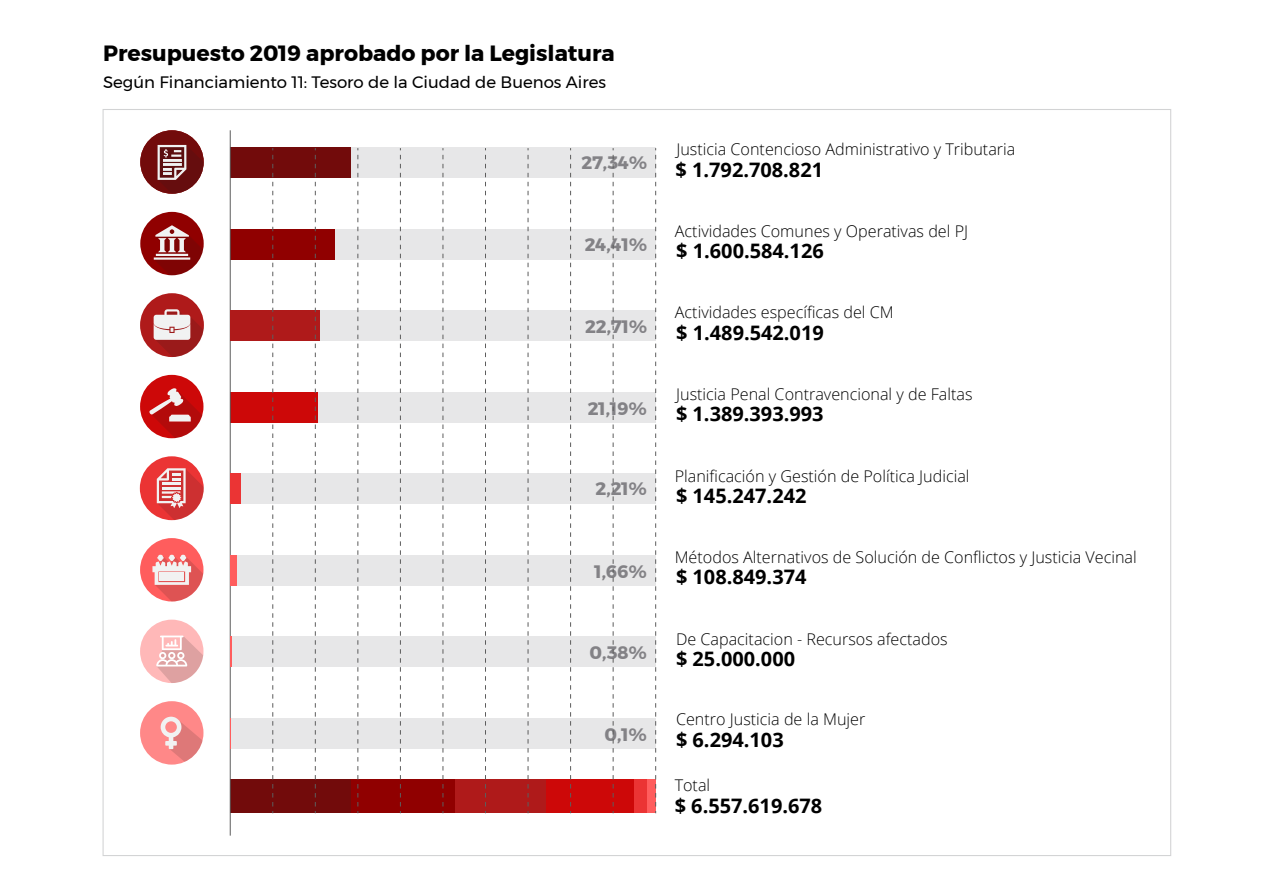
<style>
.page{position:relative;width:1263px;height:893px;background:#fff}
.page>*{position:absolute;margin:0;border:0;box-sizing:border-box;transform-origin:0 0}
.t1{font:700 22.05px "Montserrat";color:#000}
.t2{font:700 19.95px "Open Sans";color:#000}
.t3{font:700 18px "Montserrat";color:#838286}
.t4{font:16.5px "Montserrat";color:#000}
.t5{font:300 16.2px "Open Sans";color:#000}
</style>
<div class="page">
<div style="left:546px;top:779px;width:88px;height:34px;background:#cd0808"></div>
<div style="left:230px;top:779px;width:121px;height:34px;background:#720b0b"></div>
<div style="left:351px;top:779px;width:104px;height:34px;background:#900000"></div>
<div style="left:455px;top:779px;width:91px;height:34px;background:#af1a1a"></div>
<div style="left:634px;top:779px;width:13px;height:34px;background:#eb3434"></div>
<div style="left:647px;top:779px;width:8px;height:34px;background:#ff5d5d"></div>
<div style="left:231px;top:147px;width:425px;height:31px;background:#e7e7e8"></div>
<div style="left:140px;top:130px;width:64px;height:64px;background:#720b0b;border-radius:50%"></div>
<svg style="left:158px;top:145px;width:46px;height:49px"></svg>
<div style="left:230px;top:147px;width:120px;height:30px;background:#720b0b"></div>
<div style="left:230px;top:392px;width:426px;height:30px;background:#e7e7e8"></div>
<div style="left:140px;top:375px;width:63px;height:63px;background:#cd0808;border-radius:50%"></div>
<svg style="left:149px;top:388px;width:53px;height:50px"></svg>
<div style="left:230px;top:392px;width:88px;height:30px;background:#cd0808"></div>
<div style="left:231px;top:229px;width:425px;height:30px;background:#e7e7e8"></div>
<div style="left:140px;top:212px;width:64px;height:63px;background:#900000;border-radius:50%"></div>
<svg style="left:154px;top:225px;width:49px;height:50px"></svg>
<div style="left:231px;top:229px;width:104px;height:30px;background:#900000"></div>
<hr style="left:230px;top:130px;width:1px;height:706px;background:#5d5d5d">
<div style="left:231px;top:311px;width:425px;height:30px;background:#e7e7e8"></div>
<div style="left:140px;top:293px;width:64px;height:64px;background:#af1a1a;border-radius:50%"></div>
<svg style="left:154px;top:309px;width:50px;height:48px"></svg>
<div style="left:230px;top:311px;width:90px;height:30px;background:#af1a1a"></div>
<div style="left:230px;top:474px;width:426px;height:30px;background:#e7e7e8"></div>
<div style="left:140px;top:456px;width:64px;height:64px;background:#eb3434;border-radius:50%"></div>
<svg style="left:157px;top:468px;width:47px;height:52px"></svg>
<div style="left:230px;top:474px;width:11px;height:30px;background:#eb3434"></div>
<div style="left:230px;top:555px;width:426px;height:30px;background:#e7e7e8"></div>
<div style="left:140px;top:538px;width:63px;height:63px;background:#ff5d5d;border-radius:50%"></div>
<svg style="left:152px;top:555px;width:51px;height:46px"></svg>
<div style="left:230px;top:555px;width:6px;height:30px;background:#ff5d5d"></div>
<div style="left:230px;top:637px;width:426px;height:30px;background:#e7e7e8"></div>
<div style="left:140px;top:620px;width:63px;height:63px;background:#ffb8b8;border-radius:50%"></div>
<hr style="left:230px;top:637px;width:2px;height:30px;background:#ff5d5d">
<svg style="left:156px;top:636px;width:47px;height:47px"></svg>
<div style="left:230px;top:718px;width:426px;height:30px;background:#e7e7e8"></div>
<div style="left:140px;top:701px;width:63px;height:64px;background:#f88;border-radius:50%"></div>
<svg style="left:161px;top:717px;width:42px;height:48px"></svg>
<hr style="left:230px;top:718px;width:1px;height:30px;background:#ff5d5d">
<svg style="left:400px;top:148px;width:1px;height:665px"></svg>
<svg style="left:485px;top:148px;width:1px;height:665px"></svg>
<svg style="left:272px;top:148px;width:1px;height:665px"></svg>
<svg style="left:570px;top:148px;width:1px;height:665px"></svg>
<svg style="left:613px;top:148px;width:1px;height:665px"></svg>
<svg style="left:528px;top:148px;width:1px;height:665px"></svg>
<svg style="left:443px;top:148px;width:1px;height:665px"></svg>
<svg style="left:358px;top:148px;width:1px;height:665px"></svg>
<svg style="left:315px;top:148px;width:1px;height:665px"></svg>
<svg style="left:655px;top:148px;width:1px;height:665px"></svg>
<h1 class="t1" style="left:103px;top:35px;width:513px">Presupuesto 2019 aprobado por la Legislatura</h1>
<p class="t4" style="left:103px;top:70px;width:504px">Según Financiamiento 11: Tesoro de la Ciudad de Buenos Aires</p>
<p class="t3" style="left:581px;top:148px;width:67px">27,34%</p>
<p class="t3" style="left:585px;top:230px;width:64px">24,41%</p>
<p class="t3" style="left:585px;top:312px;width:63px">22,71%</p>
<p class="t3" style="left:588px;top:394px;width:61px">21,19%</p>
<p class="t3" style="left:595px;top:474px;width:53px">2,21%</p>
<p class="t3" style="left:594px;top:557px;width:54px">1,66%</p>
<p class="t3" style="left:590px;top:638px;width:59px">0,38%</p>
<p class="t3" style="left:605px;top:720px;width:44px">0,1%</p>
<p class="t5" style="left:676px;top:139px;width:341px">Justicia Contencioso Administrativo y Tributaria</p>
<p class="t2" style="left:675px;top:155px;width:149px">$ 1.792.708.821</p>
<p class="t5" style="left:675px;top:220px;width:295px">Actividades Comunes y Operativas del PJ</p>
<p class="t2" style="left:676px;top:237px;width:149px">$ 1.600.584.126</p>
<p class="t5" style="left:675px;top:301px;width:220px">Actividades específicas del CM</p>
<p class="t2" style="left:676px;top:319px;width:149px">$ 1.489.542.019</p>
<p class="t5" style="left:676px;top:383px;width:298px">Justicia Penal Contravencional y de Faltas</p>
<p class="t2" style="left:676px;top:400px;width:149px">$ 1.389.393.993</p>
<p class="t5" style="left:675px;top:465px;width:296px">Planificación y Gestión de Política Judicial</p>
<p class="t2" style="left:676px;top:481px;width:132px">$ 145.247.242</p>
<p class="t5" style="left:675px;top:546px;width:464px">Métodos Alternativos de Solución de Conflictos y Justicia Vecinal</p>
<p class="t2" style="left:676px;top:563px;width:132px">$ 108.849.374</p>
<p class="t5" style="left:676px;top:628px;width:273px">De Capacitacion - Recursos afectados</p>
<p class="t2" style="left:676px;top:644px;width:121px">$ 25.000.000</p>
<p class="t5" style="left:676px;top:708px;width:191px">Centro Justicia de la Mujer</p>
<p class="t2" style="left:676px;top:726px;width:109px">$ 6.294.103</p>
<p class="t5" style="left:675px;top:774px;width:37px">Total</p>
<p class="t2" style="left:675px;top:791px;width:149px">$ 6.557.619.678</p>
</div>
